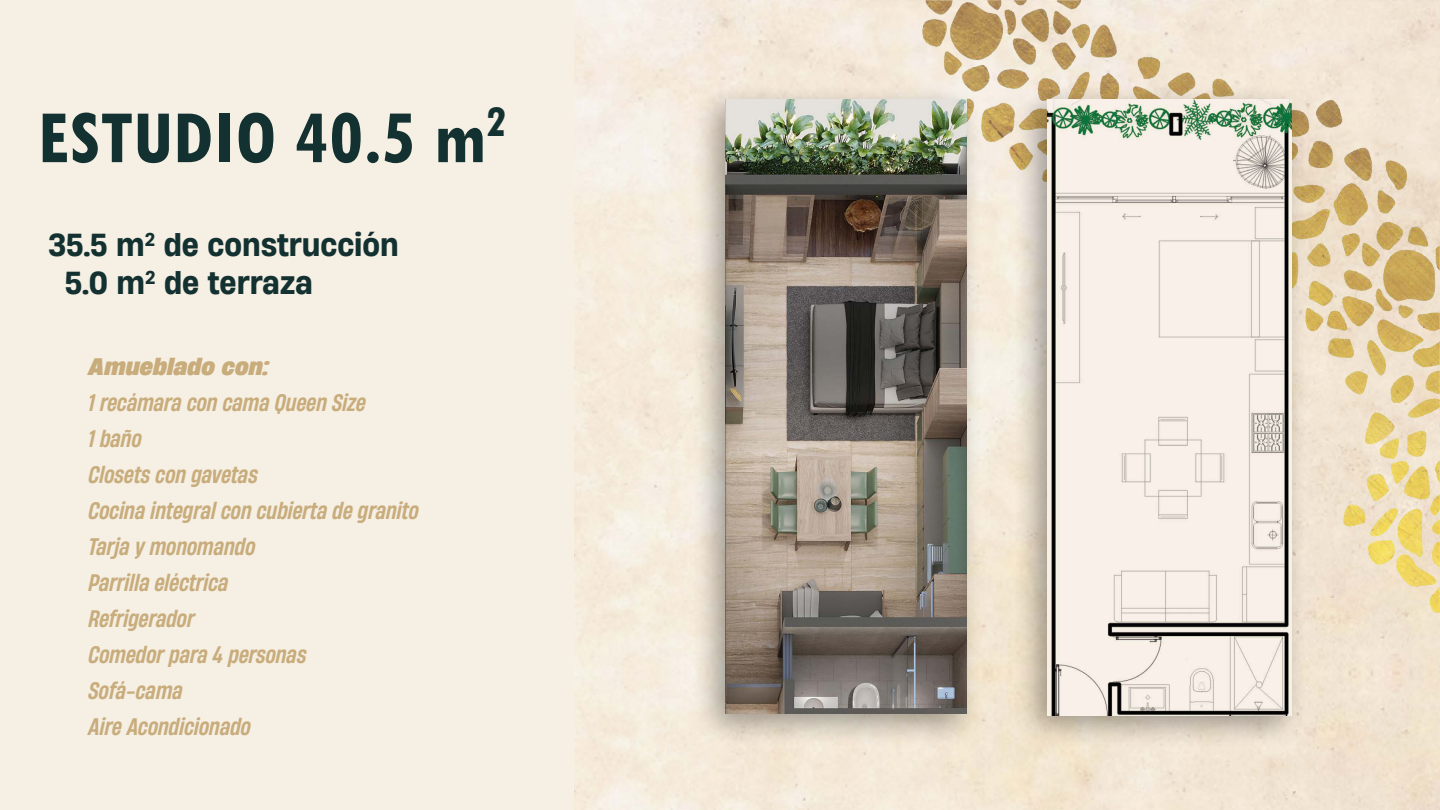
<style>
.page{position:relative;width:1440px;height:810px;background:#fff}
.page>*{position:absolute;margin:0;border:0;box-sizing:border-box;transform-origin:0 0}
.t1{font:700 condensed 79.5px "Tw Cen";color:#133130}
.t2{font:500 30px/37.5px "Heading Now 65";color:#133130}
.t3{font:italic 500 22.5px/36px "Heading Now 55";color:#c8ac7b}
.t4{font:italic 800 22.5px "Heading Now 67";color:#c8ac7b}
</style>
<div class="page">
<img style="left:904px;top:0;width:536px;height:629px">
<div style="left:691px;top:83px;width:292px;height:665px;background:#000;opacity:.35"></div>
<img style="left:726px;top:99px;width:240px;height:615px">
<div style="left:1013px;top:83px;width:295px;height:667px;background:#000;opacity:.35"></div>
<img style="left:1047px;top:99px;width:245px;height:617px">
<div style="left:0;top:0;width:574px;height:810px;background:#f5efe4"></div>
<h1 class="t1" style="left:38px;top:89px;width:470px">ESTUDIO 40.5 m<sup>2</sup></h1>
<h2 class="t2" style="left:65px;top:225px;width:335px;text-indent:-17px">35.5 m<sup>2</sup> de construcción<br>5.0 m<sup>2</sup> de terraza</h2>
<p class="t4" style="left:89px;top:349px;width:182px">Amueblado con:</p>
<p class="t3" style="left:89px;top:384px;width:332px">1 recámara con cama Queen Size<br>1 baño<br>Closets con gavetas<br>Cocina integral con cubierta de granito<br>Tarja y monomando<br>Parrilla eléctrica<br>Refrigerador<br>Comedor para 4 personas<br>Sofá-cama<br>Aire Acondicionado</p>
</div>
